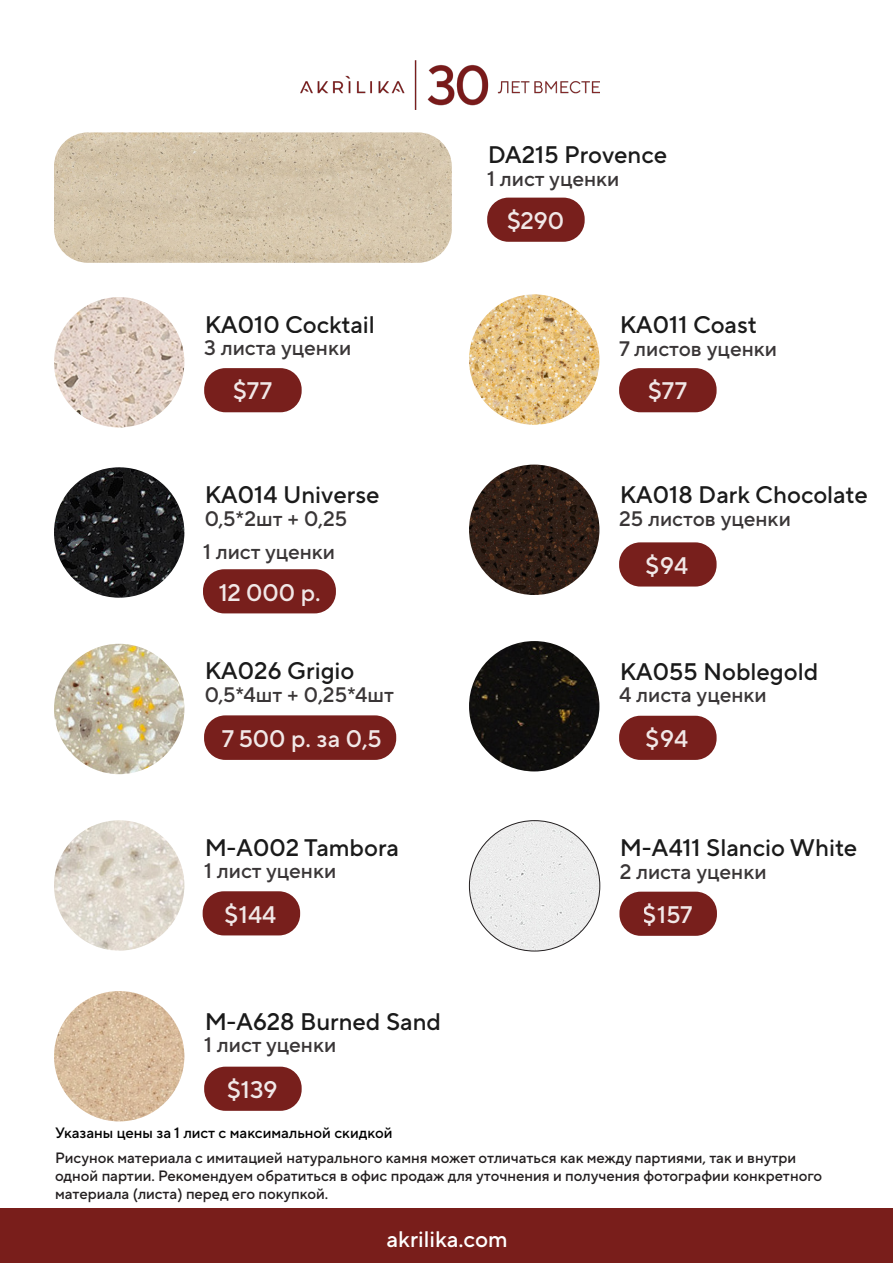
<style>
.page{position:relative;width:893px;height:1263px;background:#fff}
.page>*{position:absolute;margin:0;border:0;box-sizing:border-box;transform-origin:0 0}
.t1{font:500 24px "TT Norms Pro";color:#000}
.t2{font:500 24px "TT Norms Pro";color:#fff}
.t3{font:500 22.5px "TT Norms Pro";color:#fff}
.t4{font:500 21px "TT Norms Pro";color:#231f20}
.t5{font:500 15px/18px "TT Norms Pro";color:#231f20}
.t6{font:500 15px "TT Norms Pro";color:#000}
</style>
<div class="page">
<img style="left:54px;top:132px;width:398px;height:131px">
<div style="left:0;top:1209px;width:893px;height:54px;background:#791e1b"></div>
<img style="left:300px;top:61px;width:300px;height:48px">
<img style="left:54px;top:297px;width:130px;height:130px;border-radius:65px">
<img style="left:469px;top:294px;width:130px;height:131px;border-radius:65px">
<img style="left:54px;top:467px;width:130px;height:131px;border-radius:65px">
<img style="left:469px;top:465px;width:130px;height:130px;border-radius:65px">
<img style="left:54px;top:644px;width:130px;height:130px;border-radius:65px">
<img style="left:469px;top:641px;width:130px;height:130px;border-radius:65px">
<img style="left:54px;top:820px;width:130px;height:131px;border-radius:65px">
<img style="left:469px;top:821px;width:131px;height:130px;border-radius:65px">
<img style="left:54px;top:991px;width:130px;height:130px;border-radius:65px">
<div style="left:487px;top:198px;width:98px;height:44px;background:#781f1c;border-radius:21px"></div>
<div style="left:204px;top:368px;width:98px;height:44px;background:#781f1c;border-radius:21px"></div>
<div style="left:619px;top:368px;width:98px;height:44px;background:#781f1c;border-radius:21px"></div>
<div style="left:203px;top:569px;width:133px;height:44px;background:#781f1c;border-radius:21px"></div>
<div style="left:619px;top:542px;width:98px;height:44px;background:#781f1c;border-radius:21px"></div>
<div style="left:204px;top:715px;width:192px;height:45px;background:#781f1c;border-radius:21px"></div>
<div style="left:619px;top:716px;width:98px;height:44px;background:#781f1c;border-radius:21px"></div>
<div style="left:203px;top:891px;width:97px;height:44px;background:#781f1c;border-radius:21px"></div>
<div style="left:619px;top:892px;width:98px;height:44px;background:#781f1c;border-radius:21px"></div>
<div style="left:204px;top:1067px;width:98px;height:44px;background:#781f1c;border-radius:21px"></div>
<h1 class="t1" style="left:487px;top:137px;width:181px">DA215 Provence</h1>
<h3 class="t4" style="left:487px;top:163px;width:134px">1 лист уценки</h3>
<h1 class="t1" style="left:204px;top:307px;width:172px">KA010 Cocktail</h1>
<h3 class="t4" style="left:204px;top:333px;width:149px">3 листа уценки</h3>
<h1 class="t2" style="left:506px;top:203px;width:59px">$290</h1>
<h1 class="t1" style="left:619px;top:307px;width:139px">KA011 Coast</h1>
<h3 class="t4" style="left:619px;top:333px;width:159px">7 листов уценки</h3>
<h1 class="t2" style="left:233px;top:374px;width:41px">$77</h1>
<h1 class="t2" style="left:647px;top:374px;width:41px">$77</h1>
<h1 class="t1" style="left:204px;top:477px;width:177px">KA014 Universe</h1>
<h3 class="t4" style="left:204px;top:503px;width:145px">0,5*2шт + 0,25</h3>
<h3 class="t4" style="left:203px;top:536px;width:134px">1 лист уценки</h3>
<h1 class="t2" style="left:218px;top:575px;width:104px">12 000 р.</h1>
<h1 class="t1" style="left:204px;top:653px;width:152px">KA026 Grigio</h1>
<h3 class="t4" style="left:204px;top:679px;width:191px">0,5*4шт + 0,25*4шт</h3>
<h1 class="t1" style="left:619px;top:477px;width:250px">KA018 Dark Chocolate</h1>
<h3 class="t4" style="left:619px;top:503px;width:173px">25 листов уценки</h3>
<h1 class="t2" style="left:646px;top:548px;width:44px">$94</h1>
<h1 class="t1" style="left:619px;top:654px;width:201px">KA055 Noblegold</h1>
<h3 class="t4" style="left:619px;top:680px;width:149px">4 листа уценки</h3>
<h1 class="t2" style="left:221px;top:721px;width:162px">7 500 р. за 0,5</h1>
<h1 class="t2" style="left:646px;top:721px;width:44px">$94</h1>
<h1 class="t1" style="left:204px;top:830px;width:196px">M-A002 Tambora</h1>
<h3 class="t4" style="left:204px;top:856px;width:134px">1 лист уценки</h3>
<h1 class="t1" style="left:619px;top:830px;width:239px">M-A411 Slancio White</h1>
<h3 class="t4" style="left:619px;top:856px;width:149px">2 листа уценки</h3>
<h1 class="t2" style="left:225px;top:897px;width:53px">$144</h1>
<h1 class="t2" style="left:643px;top:897px;width:51px">$157</h1>
<h1 class="t1" style="left:204px;top:1004px;width:238px">M-A628 Burned Sand</h1>
<h3 class="t4" style="left:204px;top:1030px;width:134px">1 лист уценки</h3>
<h1 class="t2" style="left:227px;top:1072px;width:52px">$139</h1>
<p class="t6" style="left:55px;top:1121px;width:339px">Указаны цены за 1 лист с максимальной скидкой</p>
<p class="t5" style="left:55px;top:1149px;width:769px">Рисунок материала с имитацией натурального камня может отличаться как между партиями, так и внутри одной партии. Рекомендуем обратиться в офис продаж для уточнения и получения фотографии конкретного материала (листа) перед его покупкой.</p>
<p class="t3" style="left:387px;top:1222px;width:122px">akrilika.com</p>
</div>
